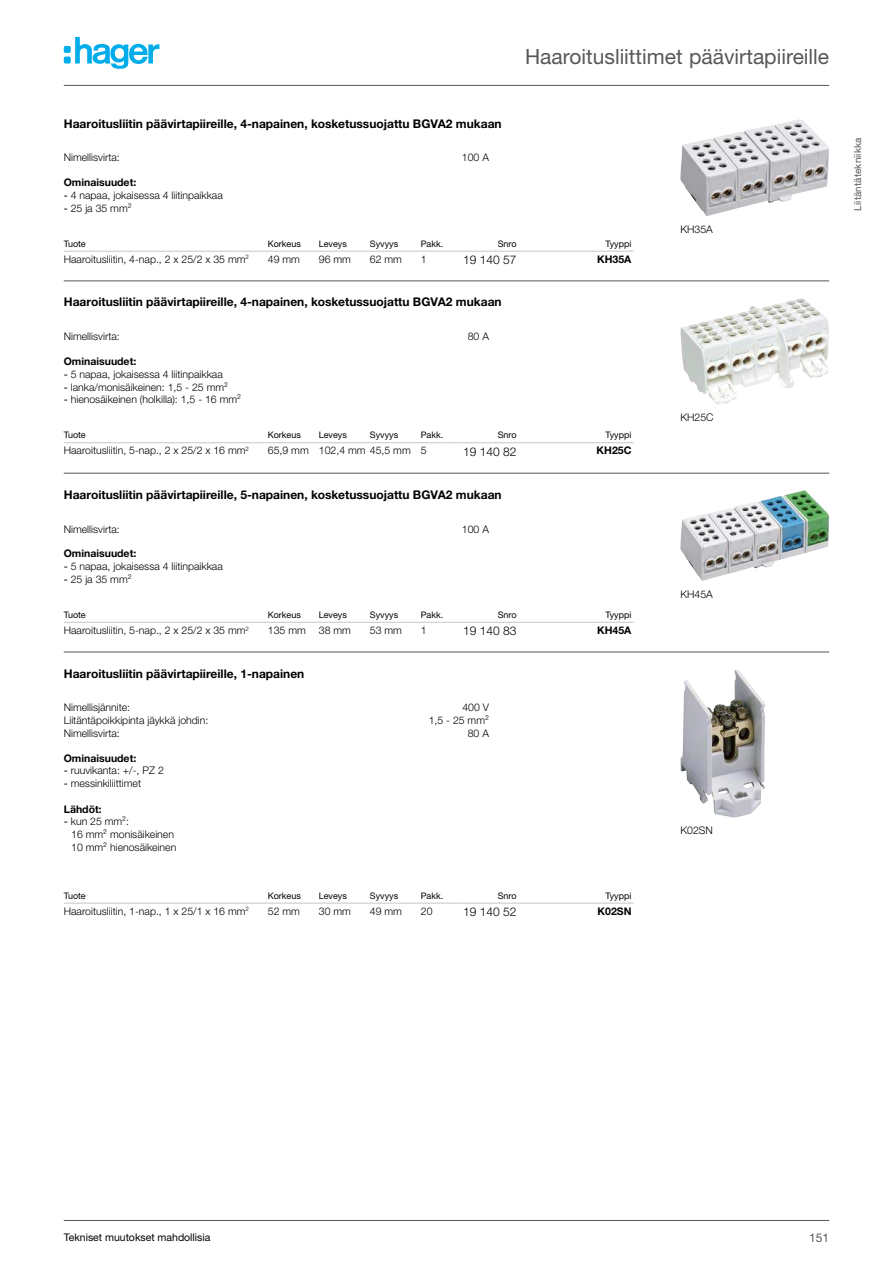
<style>
.page{position:relative;width:893px;height:1263px;background:#fff}
.page>*{position:absolute;margin:0;border:0;box-sizing:border-box;transform-origin:0 0}
.t1{font:21px "Helvetica Neue LTW1 G";color:#575756}
.t2{font:700 12px "Helvetica Neue LTW1 G";color:#000}
.t3{font:300 12px "Helvetica Neue LTW1 G";color:#000}
.t4{font:12px "Helvetica Neue LTW1 G";color:#575756}
.t5{font:300 10.5px/12.8px "Helvetica Neue LTW1 G";color:#000}
.t6{font:700 10.5px "Helvetica Neue LTW1 G";color:#000}
.t7{font:10.5px "Helvetica Neue LTW1 G";color:#000}
.t8{font:9.75px "Helvetica Neue LTW1 G";letter-spacing:.02em;color:#575756}
.t9{font:9px "Helvetica Neue LTW1 G";color:#000}
.s1{font-weight:400}
</style>
<div class="page">
<hr style="left:64px;top:1220px;width:765px;height:1px;background:#575756">
<hr style="left:64px;top:85px;width:765px;height:1px;background:#575756">
<svg style="left:75px;top:37px;width:84px;height:32px"></svg>
<div style="left:64px;top:46px;width:7px;height:7px;background:#00ace9;border-radius:2px"></div>
<div style="left:64px;top:57px;width:7px;height:7px;background:#00ace9;border-radius:2px"></div>
<img style="left:680px;top:119px;width:149px;height:97px">
<hr style="left:64px;top:251px;width:204px;height:1px;background:#c6c6c6">
<hr style="left:268px;top:251px;width:51px;height:1px;background:#c6c6c6">
<hr style="left:319px;top:251px;width:51px;height:1px;background:#c6c6c6">
<hr style="left:370px;top:251px;width:51px;height:1px;background:#c6c6c6">
<svg style="left:421px;top:251px;width:38px;height:1px"></svg>
<hr style="left:459px;top:251px;width:60px;height:1px;background:#c6c6c6">
<svg style="left:519px;top:251px;width:21px;height:1px"></svg>
<hr style="left:540px;top:251px;width:94px;height:1px;background:#c6c6c6">
<img style="left:680px;top:298px;width:149px;height:107px">
<hr style="left:64px;top:281px;width:765px;height:1px;background:#575756">
<img style="left:680px;top:490px;width:125px;height:91px">
<hr style="left:64px;top:622px;width:204px;height:1px;background:#c6c6c6">
<hr style="left:268px;top:622px;width:51px;height:1px;background:#c6c6c6">
<hr style="left:319px;top:622px;width:51px;height:1px;background:#c6c6c6">
<hr style="left:370px;top:622px;width:51px;height:1px;background:#c6c6c6">
<svg style="left:421px;top:622px;width:38px;height:1px"></svg>
<hr style="left:459px;top:622px;width:60px;height:1px;background:#c6c6c6">
<svg style="left:519px;top:622px;width:21px;height:1px"></svg>
<hr style="left:540px;top:622px;width:94px;height:1px;background:#c6c6c6">
<hr style="left:64px;top:442px;width:204px;height:1px;background:#c6c6c6">
<hr style="left:268px;top:442px;width:51px;height:1px;background:#c6c6c6">
<hr style="left:319px;top:442px;width:51px;height:1px;background:#c6c6c6">
<hr style="left:370px;top:442px;width:51px;height:1px;background:#c6c6c6">
<svg style="left:421px;top:442px;width:38px;height:1px"></svg>
<hr style="left:459px;top:442px;width:60px;height:1px;background:#c6c6c6">
<svg style="left:519px;top:442px;width:21px;height:1px"></svg>
<hr style="left:540px;top:442px;width:94px;height:1px;background:#c6c6c6">
<hr style="left:64px;top:473px;width:765px;height:1px;background:#575756">
<img style="left:680px;top:669px;width:86px;height:149px">
<hr style="left:64px;top:903px;width:204px;height:1px;background:#c6c6c6">
<hr style="left:268px;top:903px;width:51px;height:1px;background:#c6c6c6">
<hr style="left:319px;top:903px;width:51px;height:1px;background:#c6c6c6">
<hr style="left:370px;top:903px;width:51px;height:1px;background:#c6c6c6">
<svg style="left:421px;top:903px;width:38px;height:1px"></svg>
<hr style="left:459px;top:903px;width:60px;height:1px;background:#c6c6c6">
<svg style="left:519px;top:903px;width:21px;height:1px"></svg>
<hr style="left:540px;top:903px;width:94px;height:1px;background:#c6c6c6">
<hr style="left:64px;top:652px;width:765px;height:1px;background:#575756">
<p class="t2" style="left:64px;top:116px;width:439px">Haaroitusliitin päävirtapiireille, 4-napainen, kosketussuojattu BGVA2 mukaan</p>
<h1 class="t1" style="left:525px;top:43px;width:306px">Haaroitusliittimet päävirtapiireille</h1>
<p class="t5" style="left:64px;top:151px;width:58px">Nimellisvirta:</p>
<p class="t5" style="left:462px;top:151px;width:29px">100 A</p>
<p class="t6" style="left:64px;top:176px;width:74px">Ominaisuudet:</p>
<p class="t5" style="left:64px;top:189px;width:161px"><span class="s1">-</span> 4 napaa, jokaisessa 4 liitinpaikkaa</p>
<p class="t5" style="left:64px;top:202px;width:69px"><span class="s1">-</span> 25 ja 35 mm²</p>
<p class="t9" style="left:64px;top:238px;width:24px">Tuote</p>
<p class="t9" style="left:268px;top:238px;width:35px">Korkeus</p>
<p class="t9" style="left:319px;top:238px;width:30px">Leveys</p>
<p class="t9" style="left:370px;top:238px;width:30px">Syvyys</p>
<p class="t9" style="left:421px;top:238px;width:24px">Pakk.</p>
<p class="t9" style="left:498px;top:238px;width:20px">Snro</p>
<p class="t9" style="left:605px;top:238px;width:27px">Tyyppi</p>
<p class="t5" style="left:64px;top:253px;width:187px">Haaroitusliitin, 4-nap., 2 x 25/2 x 35 mm<sup>2</sup></p>
<p class="t5" style="left:268px;top:253px;width:34px">49 mm</p>
<p class="t5" style="left:319px;top:253px;width:34px">96 mm</p>
<p class="t5" style="left:370px;top:253px;width:34px">62 mm</p>
<p class="t5" style="left:421px;top:253px;width:7px">1</p>
<p class="t3" style="left:463px;top:252px;width:55px">19 140 57</p>
<p class="t6" style="left:597px;top:253px;width:36px">KH35A</p>
<p class="t2" style="left:64px;top:295px;width:439px">Haaroitusliitin päävirtapiireille, 4-napainen, kosketussuojattu BGVA2 mukaan</p>
<p class="t5" style="left:64px;top:330px;width:58px">Nimellisvirta:</p>
<p class="t5" style="left:468px;top:330px;width:23px">80 A</p>
<p class="t6" style="left:64px;top:355px;width:74px">Ominaisuudet:</p>
<p class="t5" style="left:64px;top:368px;width:161px"><span class="s1">-</span> 5 napaa, jokaisessa 4 liitinpaikkaa</p>
<p class="t5" style="left:64px;top:380px;width:166px"><span class="s1">-</span> lanka/monisäikeinen: 1,5 - 25 mm²</p>
<p class="t5" style="left:64px;top:393px;width:179px"><span class="s1">-</span> hienosäikeinen (holkilla): 1,5 - 16 mm²</p>
<p class="t9" style="left:64px;top:430px;width:24px">Tuote</p>
<p class="t9" style="left:268px;top:430px;width:35px">Korkeus</p>
<p class="t9" style="left:319px;top:430px;width:30px">Leveys</p>
<p class="t9" style="left:370px;top:430px;width:30px">Syvyys</p>
<p class="t9" style="left:421px;top:430px;width:24px">Pakk.</p>
<p class="t9" style="left:498px;top:430px;width:20px">Snro</p>
<p class="t9" style="left:605px;top:430px;width:27px">Tyyppi</p>
<p class="t5" style="left:64px;top:444px;width:187px">Haaroitusliitin, 5-nap., 2 x 25/2 x 16 mm<sup>2</sup></p>
<p class="t5" style="left:268px;top:444px;width:160px">65,9 mm 102,4 mm 45,5 mm 5</p>
<p class="t3" style="left:463px;top:444px;width:55px">19 140 82</p>
<p class="t6" style="left:597px;top:444px;width:36px">KH25C</p>
<p class="t2" style="left:64px;top:487px;width:439px">Haaroitusliitin päävirtapiireille, 5-napainen, kosketussuojattu BGVA2 mukaan</p>
<p class="t5" style="left:64px;top:522px;width:58px">Nimellisvirta:</p>
<p class="t5" style="left:462px;top:522px;width:29px">100 A</p>
<p class="t6" style="left:64px;top:547px;width:74px">Ominaisuudet:</p>
<p class="t5" style="left:64px;top:560px;width:161px"><span class="s1">-</span> 5 napaa, jokaisessa 4 liitinpaikkaa</p>
<p class="t5" style="left:64px;top:573px;width:69px"><span class="s1">-</span> 25 ja 35 mm²</p>
<p class="t9" style="left:64px;top:609px;width:24px">Tuote</p>
<p class="t9" style="left:268px;top:609px;width:35px">Korkeus</p>
<p class="t9" style="left:319px;top:609px;width:30px">Leveys</p>
<p class="t9" style="left:370px;top:609px;width:30px">Syvyys</p>
<p class="t9" style="left:421px;top:609px;width:24px">Pakk.</p>
<p class="t9" style="left:498px;top:609px;width:20px">Snro</p>
<p class="t9" style="left:605px;top:609px;width:27px">Tyyppi</p>
<p class="t5" style="left:64px;top:624px;width:187px">Haaroitusliitin, 5-nap., 2 x 25/2 x 35 mm<sup>2</sup></p>
<p class="t5" style="left:268px;top:624px;width:85px">135 mm 38 mm</p>
<p class="t5" style="left:370px;top:624px;width:34px">53 mm</p>
<p class="t5" style="left:421px;top:624px;width:7px">1</p>
<p class="t3" style="left:463px;top:623px;width:55px">19 140 83</p>
<p class="t6" style="left:597px;top:624px;width:36px">KH45A</p>
<p class="t2" style="left:64px;top:666px;width:242px">Haaroitusliitin päävirtapiireille, 1-napainen</p>
<p class="t5" style="left:64px;top:701px;width:68px">Nimellisjännite:</p>
<p class="t5" style="left:462px;top:701px;width:28px">400 V</p>
<p class="t5" style="left:64px;top:714px;width:146px">Liitäntäpoikkipinta jäykkä johdin:</p>
<p class="t5" style="left:429px;top:714px;width:62px">1,5 - 25 mm²</p>
<p class="t5" style="left:64px;top:727px;width:58px">Nimellisvirta:</p>
<p class="t5" style="left:468px;top:727px;width:23px">80 A</p>
<p class="t6" style="left:64px;top:751px;width:74px">Ominaisuudet:</p>
<p class="t5" style="left:64px;top:764px;width:102px"><span class="s1">-</span> ruuvikanta: +/-, PZ 2</p>
<p class="t5" style="left:64px;top:777px;width:79px"><span class="s1">-</span> messinkiliittimet</p>
<p class="t6" style="left:64px;top:802px;width:39px">Lähdöt:</p>
<p class="t5" style="left:71px;top:815px;width:107px;text-indent:-7px"><span class="s1">-</span> kun 25 mm²:<br>16 mm² monisäikeinen<br>10 mm² hienosäikeinen</p>
<p class="t9" style="left:64px;top:890px;width:24px">Tuote</p>
<p class="t9" style="left:268px;top:890px;width:35px">Korkeus</p>
<p class="t9" style="left:319px;top:890px;width:30px">Leveys</p>
<p class="t9" style="left:370px;top:890px;width:30px">Syvyys</p>
<p class="t9" style="left:421px;top:890px;width:24px">Pakk.</p>
<p class="t9" style="left:498px;top:890px;width:20px">Snro</p>
<p class="t9" style="left:605px;top:890px;width:27px">Tyyppi</p>
<p class="t5" style="left:64px;top:905px;width:187px">Haaroitusliitin, 1-nap., 1 x 25/1 x 16 mm<sup>2</sup></p>
<p class="t5" style="left:268px;top:905px;width:34px">52 mm</p>
<p class="t5" style="left:319px;top:905px;width:34px">30 mm</p>
<p class="t5" style="left:370px;top:905px;width:34px">49 mm</p>
<p class="t5" style="left:421px;top:905px;width:13px">20</p>
<p class="t3" style="left:463px;top:904px;width:55px">19 140 52</p>
<p class="t6" style="left:598px;top:905px;width:35px">K02SN</p>
<p class="t5" style="left:680px;top:223px;width:34px">KH35A</p>
<p class="t5" style="left:680px;top:411px;width:35px">KH25C</p>
<p class="t5" style="left:680px;top:587px;width:34px">KH45A</p>
<p class="t5" style="left:680px;top:824px;width:34px">K02SN</p>
<p class="t8" style="left:851px;top:211px;width:75px;rotate:-90deg">Liitäntätekniikka</p>
<p class="t7" style="left:64px;top:1230px;width:148px">Tekniset muutokset mahdollisia</p>
<p class="t4" style="left:809px;top:1230px;width:22px">151</p>
</div>
